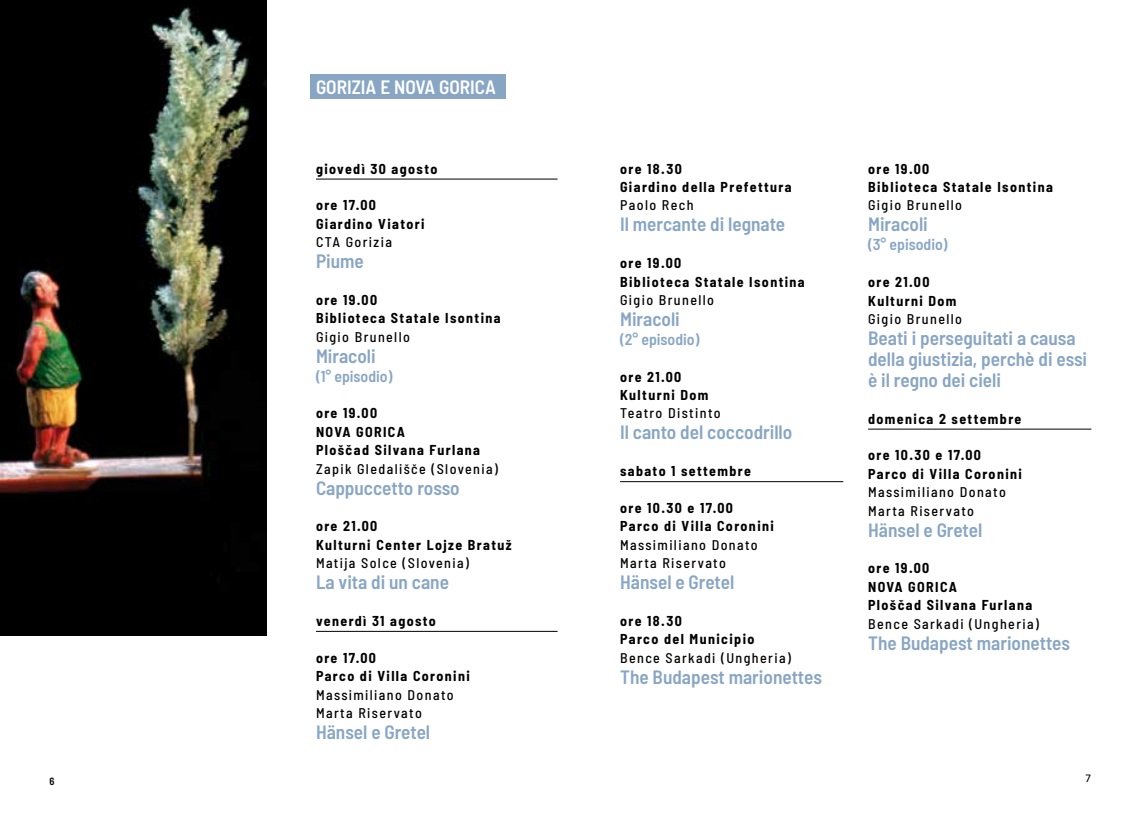
<style>
.page{position:relative;width:1141px;height:819px;background:#fff}
.page>*{position:absolute;margin:0;border:0;box-sizing:border-box;transform-origin:0 0}
.t1{font:600 semi-condensed 19.25px/21px "Barlow";color:#88a6c4}
.t2{font:600 semi-condensed 19.25px "Barlow";color:#fff}
.t3{font:600 semi-condensed 15.75px "Barlow";color:#88a6c4}
.t4{font:700 semi-condensed 14px/18.4px "Barlow";letter-spacing:.1em;color:#000}
.t5{font:500 semi-condensed 14px/18.4px "Barlow";letter-spacing:.1em;color:#000}
.t6{font:600 semi-condensed 10.5px "Barlow";color:#000}
.t7{font:500 10.5px "Avenir LT Std";color:#000}
</style>
<div class="page">
<div style="left:311px;top:74px;width:195px;height:25px;background:#88a6c4"></div>
<hr style="left:316px;top:179px;width:242px;height:1px;background:#000">
<hr style="left:316px;top:631px;width:242px;height:1px;background:#000">
<hr style="left:620px;top:481px;width:223px;height:1px;background:#000">
<hr style="left:868px;top:428px;width:223px;height:1px;background:#000">
<img style="left:0;top:0;width:267px;height:635px">
<p class="t6" style="left:50px;top:774px;width:7px">6</p>
<h1 class="t2" style="left:316px;top:75px;width:181px">GORIZIA E NOVA GORICA</h1>
<p class="t4" style="left:316px;top:159px;width:123px">giovedì 30 agosto</p>
<p class="t4" style="left:316px;top:196px;width:110px">ore 17.00<br>Giardino Viatori</p>
<p class="t5" style="left:316px;top:232px;width:77px">CTA Gorizia</p>
<h1 class="t1" style="left:316px;top:250px;width:49px">Piume</h1>
<p class="t4" style="left:316px;top:290px;width:186px">ore 19.00<br>Biblioteca Statale Isontina</p>
<p class="t5" style="left:316px;top:327px;width:95px">Gigio Brunello</p>
<h1 class="t1" style="left:316px;top:345px;width:61px">Miracoli</h1>
<p class="t3" style="left:316px;top:366px;width:78px">(1° episodio)</p>
<p class="t4" style="left:316px;top:404px;width:166px">ore 19.00<br>NOVA GORICA<br>Ploščad Silvana Furlana</p>
<p class="t5" style="left:316px;top:459px;width:183px">Zapik Gledališče (Slovenia)</p>
<h1 class="t1" style="left:316px;top:476px;width:145px">Cappuccetto rosso</h1>
<p class="t4" style="left:316px;top:517px;width:197px">ore 21.00<br>Kulturni Center Lojze Bratuž</p>
<p class="t5" style="left:316px;top:553px;width:154px">Matija Solce (Slovenia)</p>
<h1 class="t1" style="left:316px;top:571px;width:135px">La vita di un cane</h1>
<p class="t4" style="left:316px;top:611px;width:121px">venerdì 31 agosto</p>
<p class="t4" style="left:316px;top:648px;width:155px">ore 17.00<br>Parco di Villa Coronini</p>
<p class="t5" style="left:316px;top:684px;width:139px">Massimiliano Donato<br>Marta Riservato</p>
<h1 class="t1" style="left:316px;top:721px;width:116px">Hänsel e Gretel</h1>
<p class="t4" style="left:620px;top:159px;width:173px">ore 18.30<br>Giardino della Prefettura</p>
<p class="t5" style="left:620px;top:196px;width:75px">Paolo Rech</p>
<h1 class="t1" style="left:620px;top:213px;width:167px">Il mercante di legnate</h1>
<p class="t4" style="left:620px;top:253px;width:186px">ore 19.00<br>Biblioteca Statale Isontina</p>
<p class="t5" style="left:620px;top:290px;width:95px">Gigio Brunello</p>
<h1 class="t1" style="left:620px;top:308px;width:61px">Miracoli</h1>
<p class="t3" style="left:620px;top:329px;width:81px">(2° episodio)</p>
<p class="t4" style="left:620px;top:367px;width:90px">ore 21.00<br>Kulturni Dom</p>
<p class="t5" style="left:620px;top:404px;width:102px">Teatro Distinto</p>
<h1 class="t1" style="left:620px;top:421px;width:174px">Il canto del coccodrillo</h1>
<p class="t4" style="left:620px;top:461px;width:132px">sabato 1 settembre</p>
<p class="t4" style="left:620px;top:498px;width:155px">ore 10.30 e 17.00<br>Parco di Villa Coronini</p>
<p class="t5" style="left:620px;top:535px;width:139px">Massimiliano Donato<br>Marta Riservato</p>
<h1 class="t1" style="left:620px;top:571px;width:116px">Hänsel e Gretel</h1>
<p class="t4" style="left:620px;top:611px;width:136px">ore 18.30<br>Parco del Municipio</p>
<p class="t5" style="left:620px;top:648px;width:172px">Bence Sarkadi (Ungheria)</p>
<h1 class="t1" style="left:620px;top:665px;width:203px">The Budapest marionettes</h1>
<p class="t4" style="left:868px;top:159px;width:186px">ore 19.00<br>Biblioteca Statale Isontina</p>
<p class="t5" style="left:868px;top:196px;width:95px">Gigio Brunello</p>
<h1 class="t1" style="left:868px;top:213px;width:61px">Miracoli</h1>
<p class="t3" style="left:868px;top:235px;width:81px">(3° episodio)</p>
<p class="t4" style="left:868px;top:272px;width:90px">ore 21.00<br>Kulturni Dom</p>
<p class="t5" style="left:868px;top:309px;width:95px">Gigio Brunello</p>
<h1 class="t1" style="left:868px;top:327px;width:221px">Beati i perseguitati a causa della giustizia, perchè di essi è il regno dei cieli</h1>
<p class="t4" style="left:868px;top:409px;width:155px">domenica 2 settembre</p>
<p class="t4" style="left:868px;top:446px;width:155px">ore 10.30 e 17.00<br>Parco di Villa Coronini</p>
<p class="t5" style="left:868px;top:482px;width:139px">Massimiliano Donato<br>Marta Riservato</p>
<h1 class="t1" style="left:868px;top:518px;width:116px">Hänsel e Gretel</h1>
<p class="t4" style="left:868px;top:559px;width:166px">ore 19.00<br>NOVA GORICA<br>Ploščad Silvana Furlana</p>
<p class="t5" style="left:868px;top:614px;width:172px">Bence Sarkadi (Ungheria)</p>
<h1 class="t1" style="left:868px;top:631px;width:203px">The Budapest marionettes</h1>
<p class="t7" style="left:1086px;top:772px;width:7px">7</p>
</div>
